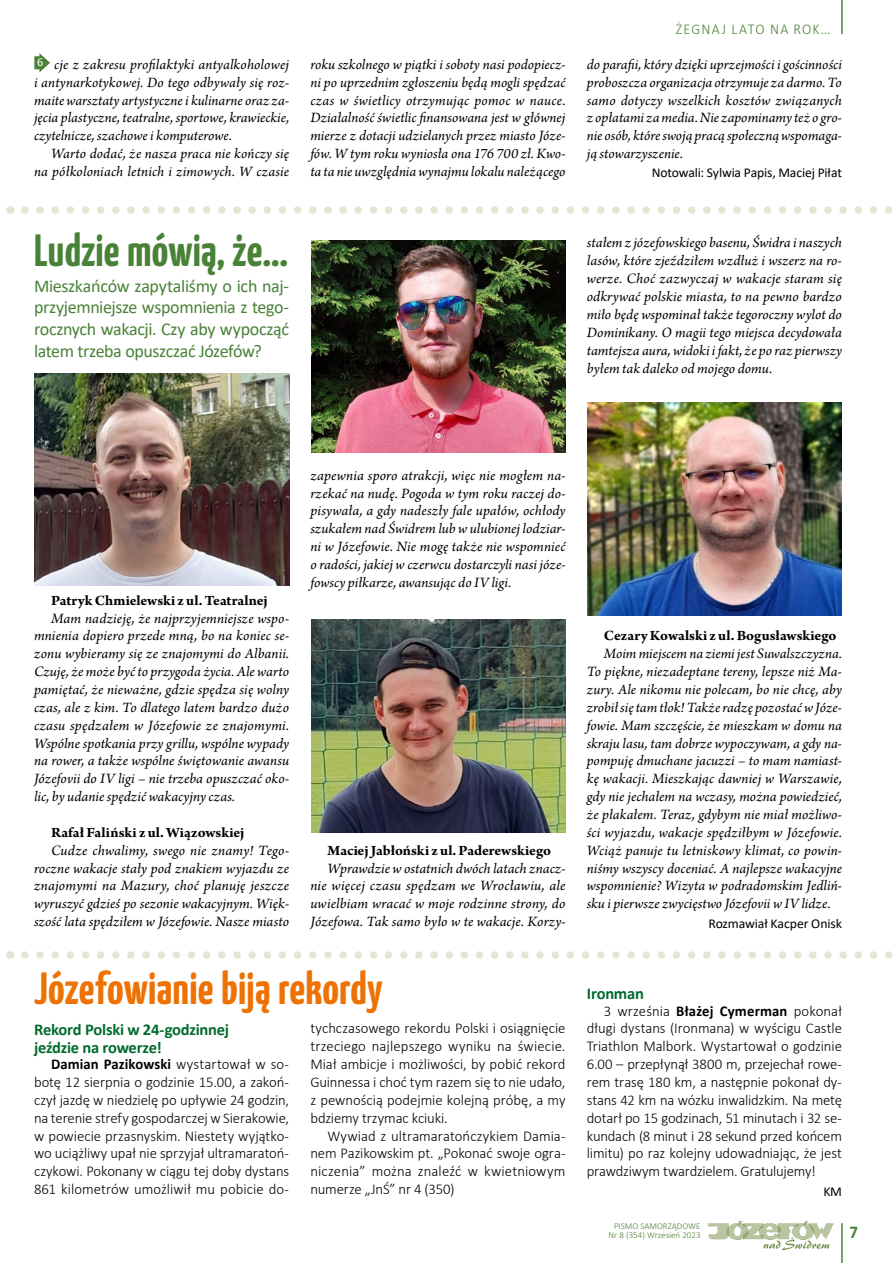
<style>
.page{position:relative;width:893px;height:1263px;background:#fff}
.page>*{position:absolute;margin:0;border:0;box-sizing:border-box;transform-origin:0 0}
.t1{font:700 45px "Yanone Kaffeesatz";letter-spacing:.005em;color:#ee7203}
.t2{font:700 45px "Yanone Kaffeesatz";letter-spacing:.005em;color:#498237}
.t3{font:18px/21.6px "Calibri";letter-spacing:-.025em;color:#498237;text-align:justify}
.t4{font:700 18px "Calibri";color:#498237;scale:.94 1}
.t5{font:700 16.5px/17.9px "Calibri";letter-spacing:-.015em;color:#006b2d}
.t6{font:italic 15px/17.9px "Arno Pro";color:#000;text-align:justify}
.t7{font:300 15px/17.9px "Calibri";letter-spacing:-.005em;color:#000;text-align:justify}
.t8{font:700 15px "Arno Pro";color:#000}
.t9{font:300 15px "Calibri";letter-spacing:.095em;color:#498237;scale:.94 1}
.t10{font:13.5px "Calibri";letter-spacing:-.01em;color:#000}
.t11{font:12px "Calibri";color:#fff}
.t12{font:300 9px/9.4px "Calibri";color:#498237;text-align:right}
.s1{font-weight:700}
</style>
<div class="page">
<img style="left:35px;top:373px;width:254px;height:213px">
<img style="left:311px;top:620px;width:255px;height:212px">
<img style="left:311px;top:240px;width:255px;height:213px">
<img style="left:587px;top:403px;width:255px;height:212px">
<svg style="left:25px;top:206px;width:868px;height:8px"></svg>
<svg style="left:25px;top:951px;width:868px;height:8px"></svg>
<svg style="left:34px;top:53px;width:16px;height:19px"></svg>
<img style="left:707px;top:1220px;width:127px;height:19px">
<svg style="left:763px;top:1237px;width:66px;height:13px"></svg>
<hr style="left:841px;top:1223px;width:2px;height:40px;background:#498237">
<hr style="left:841px;top:0;width:2px;height:34px;background:#498237">
<p class="t11" style="left:37px;top:54px;width:8px">6</p>
<p class="t6" style="left:34px;top:56px;width:257px;text-indent:20px">cje z zakresu profilaktyki antyalkoholowej i antynarkotykowej. Do tego odbywały się roz&shy;maite warsztaty artystyczne i kulinarne oraz za&shy;jęcia plastyczne, teatralne, sportowe, krawieckie, czytelnicze, szachowe i komputerowe.</p>
<p class="t6" style="left:34px;top:146px;width:257px;text-align:right">Warto dodać, że nasza praca nie kończy się na półkoloniach letnich i zimowych. W czasie</p>
<p class="t9" style="left:676px;top:20px;width:166px">ŻEGNAJ LATO NA ROK…</p>
<p class="t6" style="left:310px;top:56px;width:257px">roku szkolnego w piątki i soboty nasi podopiecz&shy;ni po uprzednim zgłoszeniu będą mogli spędzać czas w świetlicy otrzymując pomoc w nauce.<br>Działalność świetlic finansowana jest w głównej mierze z dotacji udzielanych przez miasto Józe&shy;fów. W tym roku wyniosła ona 176 700 zł. Kwo&shy;ta ta nie uwzględnia wynajmu lokalu należącego</p>
<p class="t6" style="left:587px;top:56px;width:257px">do parafii, który dzięki uprzejmości i gościnności proboszcza organizacja otrzymuje za darmo. To samo dotyczy wszelkich kosztów związanych z opłatami za media. Nie zapominamy też o gro&shy;nie osób, które swoją pracą społeczną wspomaga&shy;ją stowarzyszenie.</p>
<p class="t10" style="left:652px;top:164px;width:192px">Notowali: Sylwia Papis, Maciej Piłat</p>
<h1 class="t2" style="left:34px;top:218px;width:256px">Ludzie mówią, że…</h1>
<p class="t3" style="left:34px;top:274px;width:257px">Mieszkańców zapytaliśmy o ich naj&shy;przyjemniejsze wspomnienia z tego&shy;rocznych wakacji. Czy aby wypocząć latem trzeba opuszczać Józefów?</p>
<p class="t6" style="left:587px;top:235px;width:257px">stałem z józefowskiego basenu, Świdra i naszych lasów, które zjeździłem wzdłuż i wszerz na ro&shy;werze. Choć zazwyczaj w wakacje staram się odkrywać polskie miasta, to na pewno bardzo miło będę wspominał także tegoroczny wylot do Dominikany. O magii tego miejsca decydowała tamtejsza aura, widoki i fakt, że po raz pierwszy byłem tak daleko od mojego domu.</p>
<p class="t8" style="left:51px;top:591px;width:218px">Patryk Chmielewski z ul. Teatralnej</p>
<p class="t6" style="left:34px;top:610px;width:257px;text-indent:17px">Mam nadzieję, że najprzyjemniejsze wspo&shy;mnienia dopiero przede mną, bo na koniec se&shy;zonu wybieramy się ze znajomymi do Albanii.<br>Czuję, że może być to przygoda życia. Ale warto pamiętać, że nieważne, gdzie spędza się wolny czas, ale z kim. To dlatego latem bardzo dużo czasu spędzałem w Józefowie ze znajomymi.<br>Wspólne spotkania przy grillu, wspólne wypady na rower, a także wspólne świętowanie awansu Józefovii do IV ligi – nie trzeba opuszczać oko&shy;lic, by udanie spędzić wakacyjny czas.</p>
<p class="t8" style="left:51px;top:824px;width:195px">Rafał Faliński z ul. Wiązowskiej</p>
<p class="t6" style="left:34px;top:842px;width:257px;text-indent:17px">Cudze chwalimy, swego nie znamy! Tego&shy;roczne wakacje stały pod znakiem wyjazdu ze znajomymi na Mazury, choć planuję jeszcze wyruszyć gdzieś po sezonie wakacyjnym. Więk&shy;szość lata spędziłem w Józefowie. Nasze miasto</p>
<p class="t6" style="left:310px;top:467px;width:257px">zapewnia sporo atrakcji, więc nie mogłem na&shy;rzekać na nudę. Pogoda w tym roku raczej do&shy;pisywała, a gdy nadeszły fale upałów, ochłody szukałem nad Świdrem lub w ulubionej lodziar&shy;ni w Józefowie. Nie mogę także nie wspomnieć o radości, jakiej w czerwcu dostarczyli nasi józe&shy;fowscy piłkarze, awansując do IV ligi.</p>
<p class="t8" style="left:327px;top:841px;width:225px">Maciej Jabłoński z ul. Paderewskiego</p>
<p class="t6" style="left:310px;top:860px;width:257px;text-indent:17px">Wprawdzie w ostatnich dwóch latach znacz&shy;nie więcej czasu spędzam we Wrocławiu, ale uwielbiam wracać w moje rodzinne strony, do Józefowa. Tak samo było w te wakacje. Korzy-</p>
<h1 class="t1" style="left:34px;top:956px;width:350px">Józefowianie biją rekordy</h1>
<p class="t5" style="left:34px;top:1020px;width:196px">Rekord Polski w 24-godzinnej jeździe na rowerze!</p>
<p class="t7" style="left:34px;top:1055px;width:257px;text-indent:17px"><span class="s1">Damian Pazikowski</span> wystartował w so&shy;botę 12 sierpnia o godzinie 15.00, a zakoń&shy;czył jazdę w niedzielę po upływie 24 godzin, na terenie strefy gospodarczej w Sierakowie, w powiecie przasnyskim. Niestety wyjątko&shy;wo uciążliwy upał nie sprzyjał ultramaratoń&shy;czykowi. Pokonany w ciągu tej doby dystans 861 kilometrów umożliwił mu pobicie do-</p>
<p class="t7" style="left:310px;top:1019px;width:257px">tychczasowego rekordu Polski i osiągnięcie trzeciego najlepszego wyniku na świecie.<br>Miał ambicje i możliwości, by pobić rekord Guinnessa i choć tym razem się to nie udało, z pewnością podejmie kolejną próbę, a my bdziemy trzymac kciuki.</p>
<p class="t7" style="left:310px;top:1126px;width:257px;text-indent:17px">Wywiad z ultramaratończykiem Damia&shy;nem Pazikowskim pt. „Pokonać swoje ogra&shy;niczenia” można znaleźć w kwietniowym numerze „JnŚ” nr 4 (350)</p>
<p class="t8" style="left:604px;top:627px;width:234px">Cezary Kowalski z ul. Bogusławskiego</p>
<p class="t6" style="left:587px;top:646px;width:257px;text-indent:17px">Moim miejscem na ziemi jest Suwalszczyzna.<br>To piękne, niezadeptane tereny, lepsze niż Ma&shy;zury. Ale nikomu nie polecam, bo nie chcę, aby zrobił się tam tłok! Także radzę pozostać w Józe&shy;fowie. Mam szczęście, że mieszkam w domu na skraju lasu, tam dobrze wypoczywam, a gdy na&shy;pompuję dmuchane jacuzzi – to mam namiast&shy;kę wakacji. Mieszkając dawniej w Warszawie, gdy nie jechałem na wczasy, można powiedzieć, że płakałem. Teraz, gdybym nie miał możliwo&shy;ści wyjazdu, wakacje spędziłbym w Józefowie.<br>Wciąż panuje tu letniskowy klimat, co powin&shy;niśmy wszyscy doceniać. A najlepsze wakacyjne wspomnienie? Wizyta w podradomskim Jedliń&shy;sku i pierwsze zwycięstwo Józefovii w IV lidze.</p>
<p class="t10" style="left:708px;top:914px;width:135px">Rozmawiał Kacper Onisk</p>
<p class="t5" style="left:587px;top:984px;width:59px">Ironman</p>
<p class="t7" style="left:587px;top:1001px;width:257px;text-indent:17px">3 września <span class="s1">Błażej Cymerman</span> pokonał długi dystans (Ironmana) w wyścigu Castle Triathlon Malbork. Wystartował o godzinie 6.00 – przepłynął 3800 m, przejechał rowe&shy;rem trasę 180 km, a następnie pokonał dy&shy;stans 42 km na wózku inwalidzkim. Na metę dotarł po 15 godzinach, 51 minutach i 32 se&shy;kundach (8 minut i 28 sekund przed końcem limitu) po raz kolejny udowadniając, że jest prawdziwym twardzielem. Gratulujemy!</p>
<p class="t10" style="left:823px;top:1181px;width:20px">KM</p>
<p class="t12" style="left:609px;top:1221px;width:93px">PISMO SAMORZĄDOWE<br>Nr 8 (354) Wrzesień 2023</p>
<p class="t4" style="left:849px;top:1220px;width:11px">7</p>
</div>
